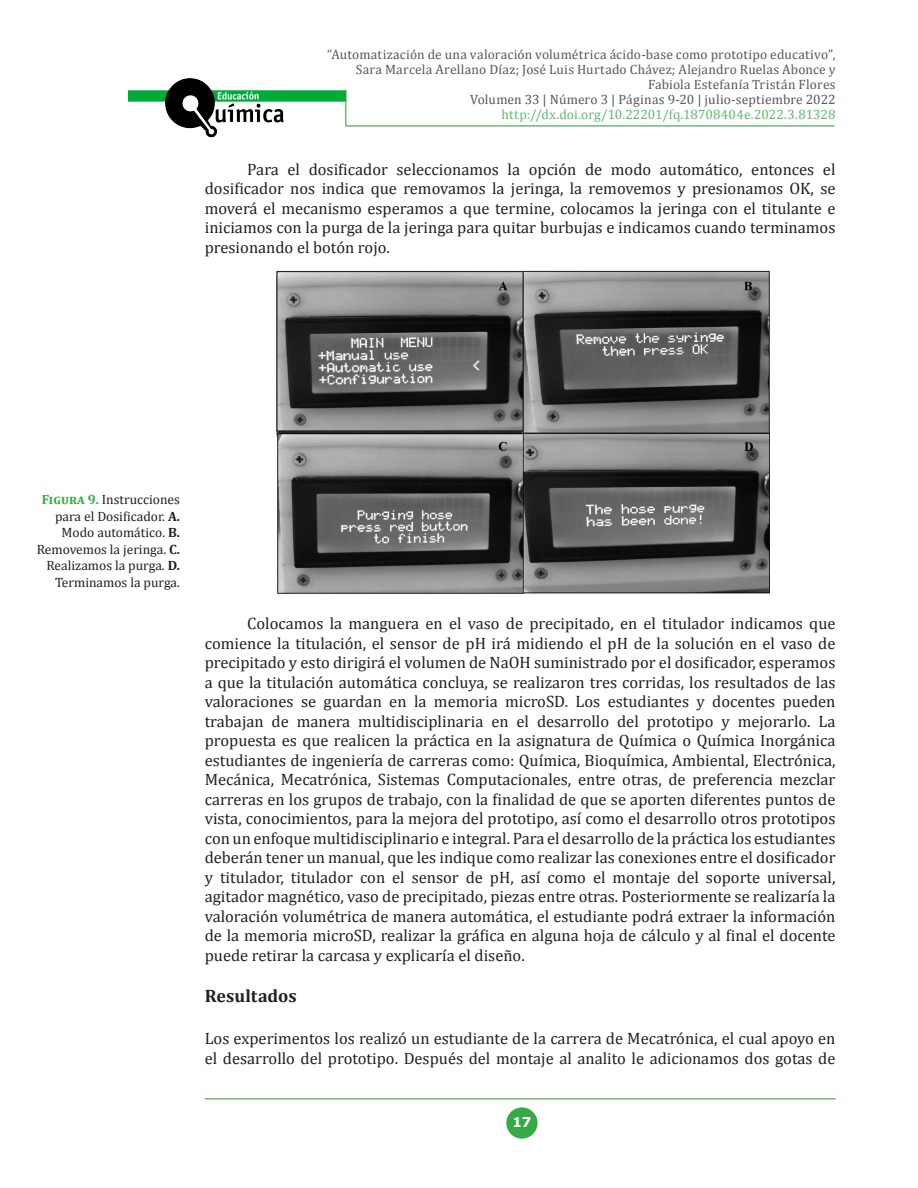
<style>
.page{position:relative;width:918px;height:1188px;background:#fff}
.page>*{position:absolute;margin:0;border:0;box-sizing:border-box;transform-origin:0 0}
.Subtitulo{font:700 18px "Cambria";color:#231f20}
.P-San{font:16.5px/19.5px "Cambria";color:#231f20;text-align:justify}
.P-SinSan{font:16.5px/19.5px "Cambria";color:#231f20}
.t1{font:13.5px/15px "Cambria";letter-spacing:.015em;color:#57585a;text-align:right}
.PieImg{font:13.5px/16.5px "Cambria";color:#231f20;text-align:right}
.t2{font:13.5px "Cambria";color:#5ebb6a}
.t3{font:700 13.5px "Verdana";color:#fff}
.s1{font-weight:700;color:#36aa45}
.s2{font-weight:700}
</style>
<div class="page">
<img style="left:128px;top:78px;width:217px;height:59px">
<hr style="left:345px;top:125px;width:491px;height:2px;background:#85c38d">
<hr style="left:346px;top:126px;width:489px;height:1px;background:#36aa45">
<hr style="left:345px;top:89px;width:2px;height:38px;background:#231f20;opacity:.44">
<hr style="left:346px;top:90px;width:1px;height:36px;background:#36aa45">
<div style="left:506px;top:1107px;width:32px;height:32px;background:#36aa45;border-radius:50%"></div>
<div style="left:505px;top:1107px;width:33px;height:33px;border:1px solid #fff;border-radius:50%"></div>
<hr style="left:204px;top:1098px;width:632px;height:2px;background:#76be7f">
<hr style="left:205px;top:1099px;width:631px;height:1px;background:#36aa45">
<img style="left:276px;top:270px;width:494px;height:324px">
<p class="t1" style="left:327px;top:47px;width:510px">“Automatización de una valoración volumétrica ácido-base como prototipo educativo”, Sara Marcela Arellano Díaz; José Luis Hurtado Chávez; Alejandro Ruelas Abonce y Fabiola Estefanía Tristán Flores<br>Volumen 33 | Número 3 | Páginas 9-20 | julio-septiembre 2022</p>
<p class="t2" style="left:502px;top:106px;width:336px">http://dx.doi.org/10.22201/fq.18708404e.2022.3.81328</p>
<p class="P-San" style="left:205px;top:160px;width:632px;text-indent:43px">Para el dosificador seleccionamos la opción de modo automático, entonces el dosificador nos indica que removamos la jeringa, la removemos y presionamos OK, se moverá el mecanismo esperamos a que termine, colocamos la jeringa con el titulante e iniciamos con la purga de la jeringa para quitar burbujas e indicamos cuando terminamos presionando el botón rojo.</p>
<p class="PieImg" style="left:37px;top:491px;width:145px"><span class="s1">Figura 9.</span> Instrucciones para el Dosificador. <span class="s2">A.<br></span>Modo automático. <span class="s2">B.<br></span>Removemos la jeringa. <span class="s2">C.<br></span>Realizamos la purga. <span class="s2">D.<br></span>Terminamos la purga.</p>
<p class="P-San" style="left:205px;top:614px;width:632px;text-indent:43px">Colocamos la manguera en el vaso de precipitado, en el titulador indicamos que comience la titulación, el sensor de pH irá midiendo el pH de la solución en el vaso de precipitado y esto dirigirá el volumen de NaOH suministrado por el dosificador, esperamos a que la titulación automática concluya, se realizaron tres corridas, los resultados de las valoraciones se guardan en la memoria microSD. Los estudiantes y docentes pueden trabajan de manera multidisciplinaria en el desarrollo del prototipo y mejorarlo. La propuesta es que realicen la práctica en la asignatura de Química o Química Inorgánica estudiantes de ingeniería de carreras como: Química, Bioquímica, Ambiental, Electrónica, Mecánica, Mecatrónica, Sistemas Computacionales, entre otras, de preferencia mezclar carreras en los grupos de trabajo, con la finalidad de que se aporten diferentes puntos de vista, conocimientos, para la mejora del prototipo, así como el desarrollo otros prototipos con un enfoque multidisciplinario e integral. Para el desarrollo de la práctica los estudiantes deberán tener un manual, que les indique como realizar las conexiones entre el dosificador y titulador, titulador con el sensor de pH, así como el montaje del soporte universal, agitador magnético, vaso de precipitado, piezas entre otras. Posteriormente se realizaría la valoración volumétrica de manera automática, el estudiante podrá extraer la información de la memoria microSD, realizar la gráfica en alguna hoja de cálculo y al final el docente puede retirar la carcasa y explicaría el diseño.</p>
<p class="Subtitulo" style="left:205px;top:983px;width:93px">Resultados</p>
<p class="P-SinSan" style="left:205px;top:1029px;width:632px">Los experimentos los realizó un estudiante de la carrera de Mecatrónica, el cual apoyo en el desarrollo del prototipo. Después del montaje al analito le adicionamos dos gotas de</p>
<p class="t3" style="left:513px;top:1113px;width:20px">17</p>
</div>
